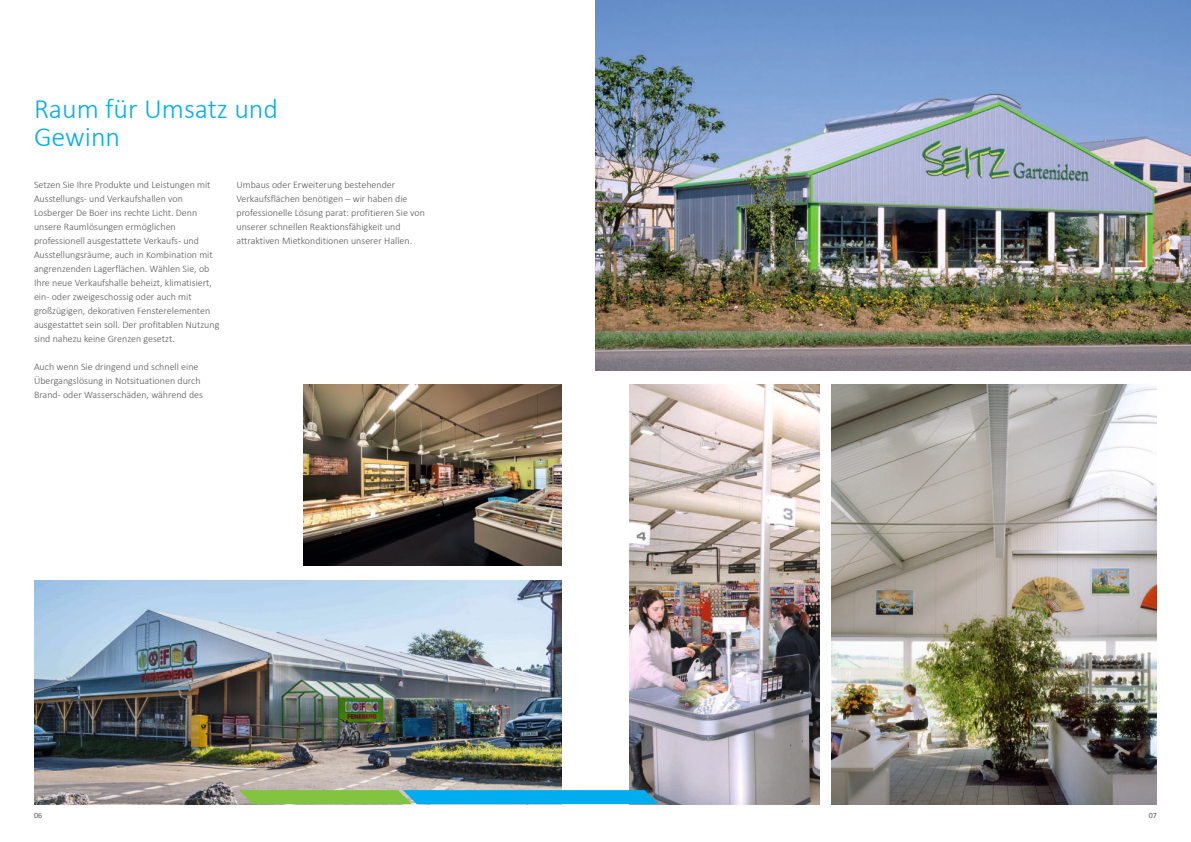
<style>
.page{position:relative;width:1191px;height:842px;background:#fff}
.page>*{position:absolute;margin:0;border:0;box-sizing:border-box;transform-origin:0 0}
.t1{font:300 28px/28px "Calibri";color:#00aeef}
.t2{font:300 10px/14px "Calibri";color:#57585a}
.t3{font:8px "Calibri";color:#57585a}
</style>
<div class="page">
<img style="left:832px;top:384px;width:325px;height:420px">
<img style="left:629px;top:384px;width:190px;height:420px">
<img style="left:304px;top:384px;width:257px;height:182px">
<img style="left:34px;top:580px;width:527px;height:224px">
<img style="left:595px;top:0;width:595px;height:370px">
<svg style="left:239px;top:790px;width:419px;height:14px;background:#39b5a9"></svg>
<h1 class="t1" style="left:34px;top:96px;width:245px">Raum für Umsatz und<br>Gewinn</h1>
<p class="t2" style="left:34px;top:178px;width:187px">Setzen Sie Ihre Produkte und Leistungen mit Ausstellungs- und Verkaufshallen von Losberger De Boer ins rechte Licht. Denn unsere Raumlösungen ermöglichen professionell ausgestattete Verkaufs- und Ausstellungsräume, auch in Kombination mit angrenzenden Lagerflächen. Wählen Sie, ob Ihre neue Verkaufshalle beheizt, klimatisiert, ein- oder zweigeschossig oder auch mit großzügigen, dekorativen Fensterelementen ausgestattet sein soll. Der profitablen Nutzung sind nahezu keine Grenzen gesetzt.</p>
<p class="t2" style="left:34px;top:360px;width:170px">Auch wenn Sie dringend und schnell eine<br>Übergangslösung in Notsituationen durch<br>Brand- oder Wasserschäden, während des</p>
<p class="t2" style="left:236px;top:178px;width:190px">Umbaus oder Erweiterung bestehender Verkaufsflächen benötigen – wir haben die professionelle Lösung parat: profitieren Sie von unserer schnellen Reaktionsfähigkeit und attraktiven Mietkonditionen unserer Hallen.</p>
<p class="t3" style="left:34px;top:812px;width:10px">06</p>
<p class="t3" style="left:1148px;top:812px;width:10px">07</p>
</div>
